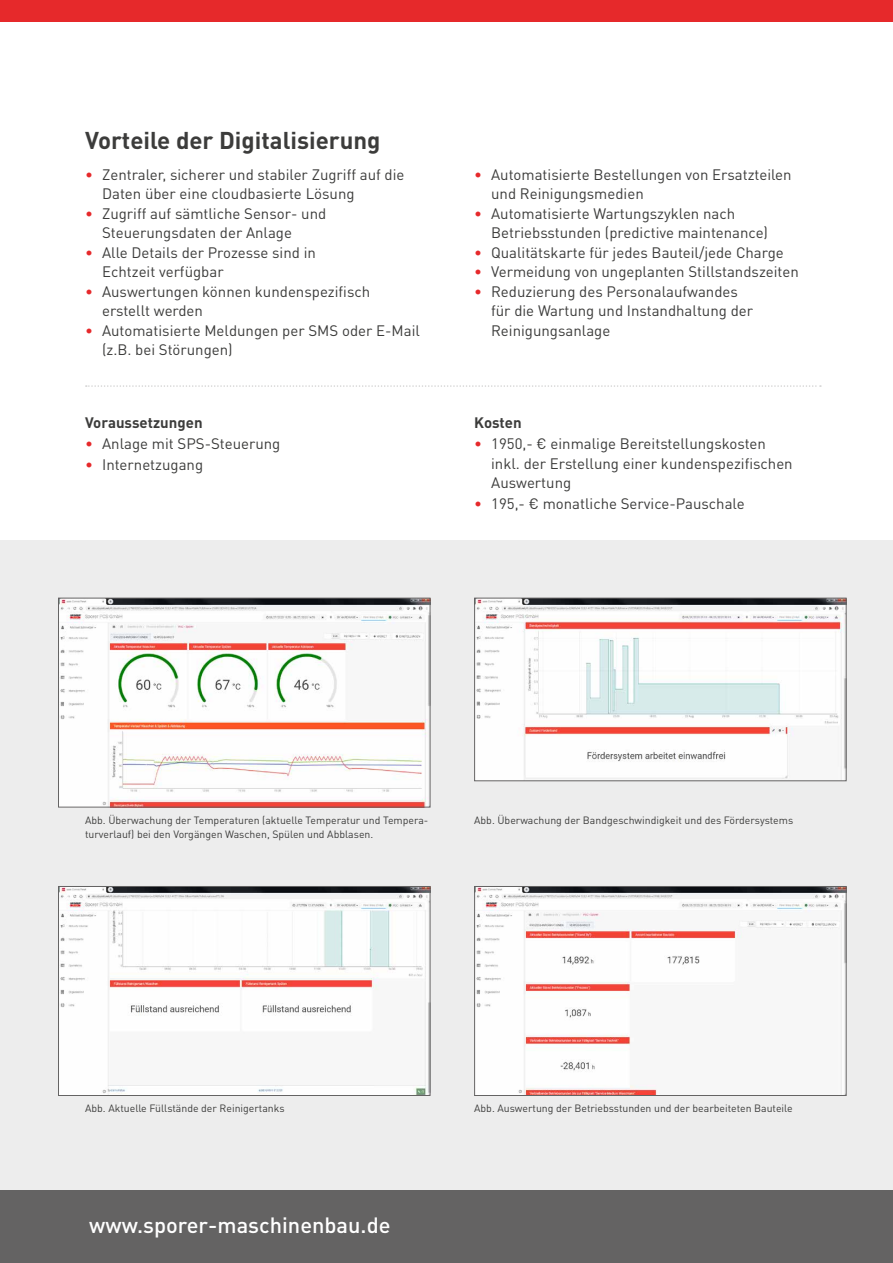
<style>
.page{position:relative;width:893px;height:1263px;background:#fff}
.page>*{position:absolute;margin:0;border:0;box-sizing:border-box;transform-origin:0 0}
.t1{font:700 24px "DIN Pro";color:#3c3c3b}
.t2{font:500 21.9px "DIN Pro";color:#fff}
.t3{font:15px/19.5px "DIN Pro";color:#3c3c3b}
.t4{font:700 15px "DIN Pro";color:#3c3c3b}
.t5{font:10.5px/13.5px "DIN Pro";color:#3c3c3b}
.s1{color:#e6292b}
</style>
<div class="page">
<div style="left:0;top:540px;width:893px;height:699px;background:#ededed"></div>
<div style="left:0;top:0;width:893px;height:21px;background:#e6292b"></div>
<div style="left:0;top:1191px;width:893px;height:72px;background:#646363"></div>
<img style="left:60px;top:600px;width:368px;height:205px">
<div style="left:58px;top:598px;width:372px;height:209px;border:1px solid #646363"></div>
<img style="left:60px;top:888px;width:368px;height:206px">
<div style="left:58px;top:886px;width:372px;height:210px;border:1px solid #646363"></div>
<img style="left:476px;top:600px;width:369px;height:179px">
<div style="left:474px;top:598px;width:373px;height:183px;border:1px solid #646363"></div>
<img style="left:476px;top:888px;width:369px;height:206px">
<div style="left:474px;top:886px;width:373px;height:210px;border:1px solid #646363"></div>
<svg style="left:86px;top:385px;width:735px;height:2px"></svg>
<h1 class="t1" style="left:85px;top:124px;width:297px">Vorteile der Digitalisierung</h1>
<p class="t3" style="left:102px;top:164px;width:304px;text-indent:-17px"><span class="s1">•</span> Zentraler, sicherer und stabiler Zugriff auf die<br>Daten über eine cloudbasierte Lösung</p>
<p class="t3" style="left:102px;top:203px;width:226px;text-indent:-17px"><span class="s1">•</span> Zugriff auf sämtliche Sensor- und<br>Steuerungsdaten der Anlage</p>
<p class="t3" style="left:102px;top:242px;width:215px;text-indent:-17px"><span class="s1">•</span> Alle Details der Prozesse sind in<br>Echtzeit verfügbar</p>
<p class="t3" style="left:102px;top:281px;width:270px;text-indent:-17px"><span class="s1">•</span> Auswertungen können kundenspezifisch erstellt werden</p>
<p class="t3" style="left:102px;top:320px;width:319px;text-indent:-17px"><span class="s1">•</span> Automatisierte Meldungen per SMS oder E-Mail (z.B. bei Störungen)</p>
<p class="t4" style="left:85px;top:413px;width:119px">Voraussetzungen</p>
<p class="t3" style="left:85px;top:433px;width:197px"><span class="s1">•</span> Anlage mit SPS-Steuerung</p>
<p class="t3" style="left:85px;top:454px;width:120px"><span class="s1">•</span> Internetzugang</p>
<p class="t3" style="left:491px;top:164px;width:302px;text-indent:-17px"><span class="s1">•</span> Automatisierte Bestellungen von Ersatzteilen und Reinigungsmedien</p>
<p class="t3" style="left:491px;top:203px;width:278px;text-indent:-17px"><span class="s1">•</span> Automatisierte Wartungszyklen nach<br>Betriebsstunden (predictive maintenance)</p>
<p class="t3" style="left:474px;top:242px;width:311px"><span class="s1">•</span> Qualitätskarte für jedes Bauteil/jede Charge</p>
<p class="t3" style="left:474px;top:262px;width:326px"><span class="s1">•</span> Vermeidung von ungeplanten Stillstandszeiten</p>
<p class="t3" style="left:491px;top:281px;width:263px;text-indent:-17px"><span class="s1">•</span> Reduzierung des Personalaufwandes für die Wartung und Instandhaltung der<br>Reinigungsanlage</p>
<p class="t4" style="left:474px;top:413px;width:49px">Kosten</p>
<p class="t3" style="left:491px;top:433px;width:303px;text-indent:-17px"><span class="s1">•</span> 1950,- € einmalige Bereitstellungskosten inkl. der Erstellung einer kundenspezifischen<br>Auswertung</p>
<p class="t3" style="left:474px;top:493px;width:272px"><span class="s1">•</span> 195,- € monatliche Service-Pauschale</p>
<p class="t5" style="left:85px;top:813px;width:345px">Abb. Überwachung der Temperaturen (aktuelle Temperatur und Tempera&shy;turverlauf) bei den Vorgängen Waschen, Spülen und Abblasen.</p>
<p class="t5" style="left:474px;top:813px;width:321px">Abb. Überwachung der Bandgeschwindigkeit und des Fördersystems</p>
<p class="t5" style="left:85px;top:1101px;width:201px">Abb. Aktuelle Füllstände der Reinigertanks</p>
<h2 class="t2" style="left:89px;top:1210px;width:303px">www.sporer-maschinenbau.de</h2>
<p class="t5" style="left:474px;top:1101px;width:320px">Abb. Auswertung der Betriebsstunden und der bearbeiteten Bauteile</p>
</div>
